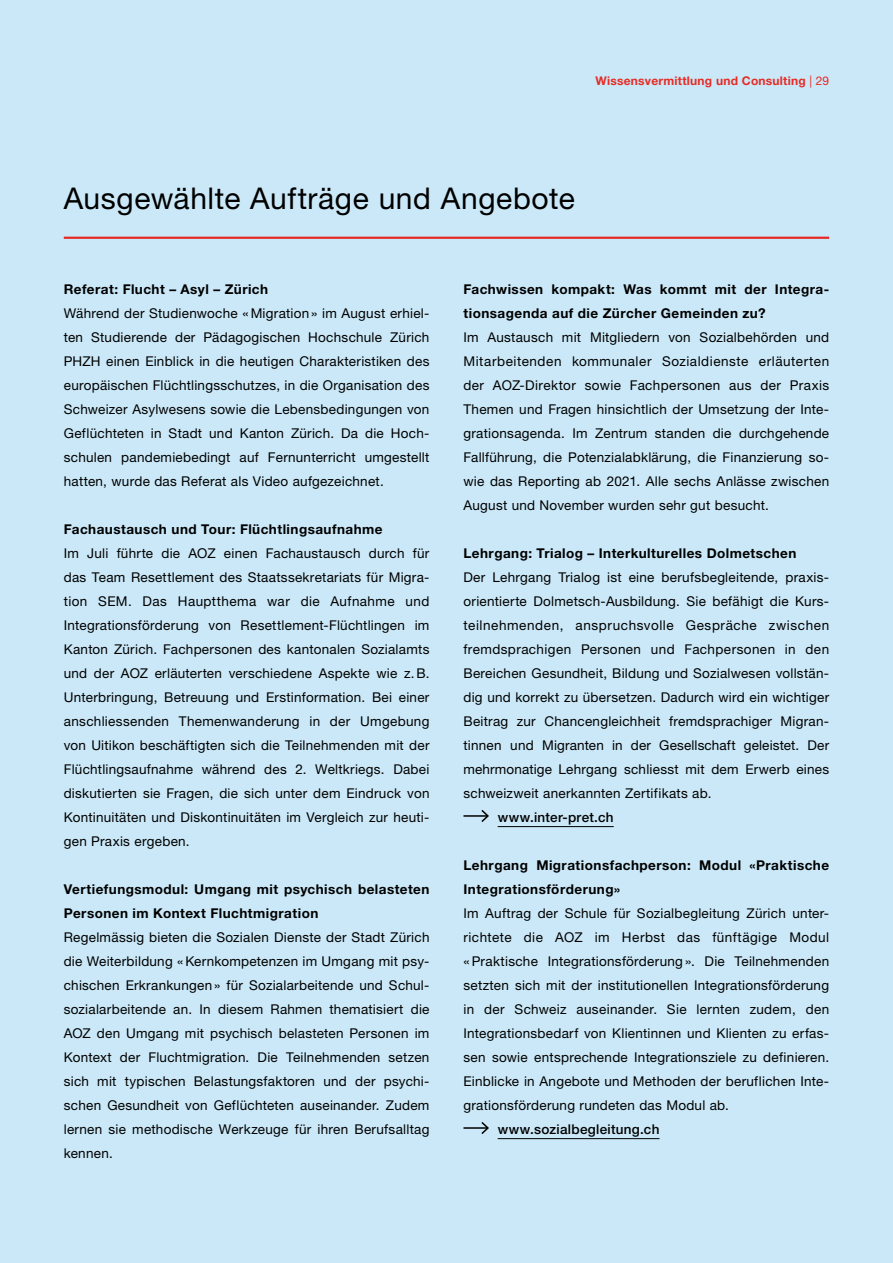
<style>
.page{position:relative;width:893px;height:1263px;background:#cae8f7}
.page>*{position:absolute;margin:0;border:0;box-sizing:border-box;transform-origin:0 0}
.t1{font:30px "Helvetica Neue LT Pro";letter-spacing:.02em;color:#000}
.t2{font:13.5px/24px "Helvetica Neue LT Pro";letter-spacing:.02em;color:#000;text-align:justify}
.t3{font:700 13.5px/24px "Helvetica Neue LT Pro";letter-spacing:.035em;color:#000}
.t4{font:500 13.5px "Helvetica Neue LT Pro";letter-spacing:.02em;color:#000}
.t5{font:700 12px "Helvetica Neue LT Pro";letter-spacing:.02em;color:#e72b25}
.s1{font-weight:400}
</style>
<div class="page">
<hr style="left:64px;top:237px;width:765px;height:2px;background:#e72b25">
<hr style="left:498px;top:826px;width:116px;height:1px;background:#000">
<hr style="left:498px;top:1138px;width:161px;height:1px;background:#000">
<hr style="left:463px;top:815px;width:25px;height:2px;background:#000">
<svg style="left:480px;top:810px;width:9px;height:12px"></svg>
<hr style="left:463px;top:1127px;width:25px;height:2px;background:#000">
<svg style="left:480px;top:1122px;width:9px;height:12px"></svg>
<p class="t5" style="left:595px;top:73px;width:235px">Wissensvermittlung und Consulting <span class="s1">| 29</span></p>
<h1 class="t1" style="left:64px;top:180px;width:512px">Ausgewählte Aufträge und Angebote</h1>
<p class="t3" style="left:64px;top:277px;width:206px">Referat: Flucht – Asyl – Zürich</p>
<p class="t2" style="left:64px;top:301px;width:367px">Während der Studienwoche «Migration » im August erhiel&shy;ten Studierende der Pädagogischen Hochschule Zürich PHZH einen Einblick in die heutigen Charakteristiken des europäischen Flüchtlingsschutzes, in die Organisation des Schweizer Asylwesens sowie die Lebensbedingungen von Geflüchteten in Stadt und Kanton Zürich. Da die Hoch&shy;schulen pandemiebedingt auf Fernunterricht umgestellt hatten, wurde das Referat als Video aufgezeichnet.</p>
<p class="t3" style="left:64px;top:517px;width:320px">Fachaustausch und Tour: Flüchtlingsaufnahme</p>
<p class="t2" style="left:64px;top:541px;width:367px">Im Juli führte die AOZ einen Fachaustausch durch für das Team Resettlement des Staatssekretariats für Migra&shy;tion SEM. Das Hauptthema war die Aufnahme und Integrationsförderung von Resettlement-Flüchtlingen im Kanton Zürich. Fachpersonen des kantonalen Sozialamts und der AOZ erläuterten verschiedene Aspekte wie z.B.<br>Unterbringung, Betreuung und Erstinformation. Bei einer anschliessenden Themenwanderung in der Umgebung von Uitikon beschäftigten sich die Teilnehmenden mit der Flüchtlingsaufnahme während des 2. Weltkriegs. Dabei diskutierten sie Fragen, die sich unter dem Eindruck von Kontinuitäten und Diskontinuitäten im Vergleich zur heuti&shy;gen Praxis ergeben.</p>
<p class="t3" style="left:64px;top:877px;width:367px">Vertiefungsmodul: Umgang mit psychisch belasteten<br>Personen im Kontext Fluchtmigration</p>
<p class="t2" style="left:64px;top:925px;width:367px">Regelmässig bieten die Sozialen Dienste der Stadt Zürich die Weiterbildung «Kernkompetenzen im Umgang mit psy&shy;chischen Erkrankungen » für Sozialarbeitende und Schul&shy;sozialarbeitende an. In diesem Rahmen thematisiert die AOZ den Umgang mit psychisch belasteten Personen im Kontext der Fluchtmigration. Die Teilnehmenden setzen sich mit typischen Belastungsfaktoren und der psychi&shy;schen Gesundheit von Geflüchteten auseinander. Zudem lernen sie methodische Werkzeuge für ihren Berufsalltag kennen.</p>
<p class="t3" style="left:463px;top:277px;width:367px">Fachwissen kompakt: Was kommt mit der Integra&shy;tionsagenda auf die Zürcher Gemeinden zu?</p>
<p class="t2" style="left:463px;top:325px;width:367px">Im Austausch mit Mitgliedern von Sozialbehörden und Mitarbeitenden kommunaler Sozialdienste erläuterten der AOZ-Direktor sowie Fachpersonen aus der Praxis Themen und Fragen hinsichtlich der Umsetzung der Inte&shy;grationsagenda. Im Zentrum standen die durchgehende Fallführung, die Potenzialabklärung, die Finanzierung so&shy;wie das Reporting ab 2021. Alle sechs Anlässe zwischen August und November wurden sehr gut besucht.</p>
<p class="t3" style="left:463px;top:541px;width:334px">Lehrgang: Trialog – Interkulturelles Dolmetschen</p>
<p class="t2" style="left:463px;top:565px;width:367px">Der Lehrgang Trialog ist eine berufsbegleitende, praxis&shy;orientierte Dolmetsch-Ausbildung. Sie befähigt die Kurs&shy;teilnehmenden, anspruchsvolle Gespräche zwischen fremdsprachigen Personen und Fachpersonen in den Bereichen Gesundheit, Bildung und Sozialwesen vollstän&shy;dig und korrekt zu übersetzen. Dadurch wird ein wichtiger Beitrag zur Chancengleichheit fremdsprachiger Migran&shy;tinnen und Migranten in der Gesellschaft geleistet. Der mehrmonatige Lehrgang schliesst mit dem Erwerb eines schweizweit anerkannten Zertifikats ab.</p>
<p class="t4" style="left:498px;top:809px;width:118px">www.inter-pret.ch</p>
<p class="t3" style="left:463px;top:853px;width:367px">Lehrgang Migrationsfachperson: Modul «Praktische<br>Integrationsförderung»</p>
<p class="t2" style="left:463px;top:901px;width:367px">Im Auftrag der Schule für Sozialbegleitung Zürich unter&shy;richtete die AOZ im Herbst das fünftägige Modul «Praktische Integrationsförderung ». Die Teilnehmenden setzten sich mit der institutionellen Integrationsförderung in der Schweiz auseinander. Sie lernten zudem, den Integrationsbedarf von Klientinnen und Klienten zu erfas&shy;sen sowie entsprechende Integrationsziele zu definieren.<br>Einblicke in Angebote und Methoden der beruflichen Inte&shy;grationsförderung rundeten das Modul ab.</p>
<p class="t4" style="left:498px;top:1121px;width:163px">www.sozialbegleitung.ch</p>
</div>
